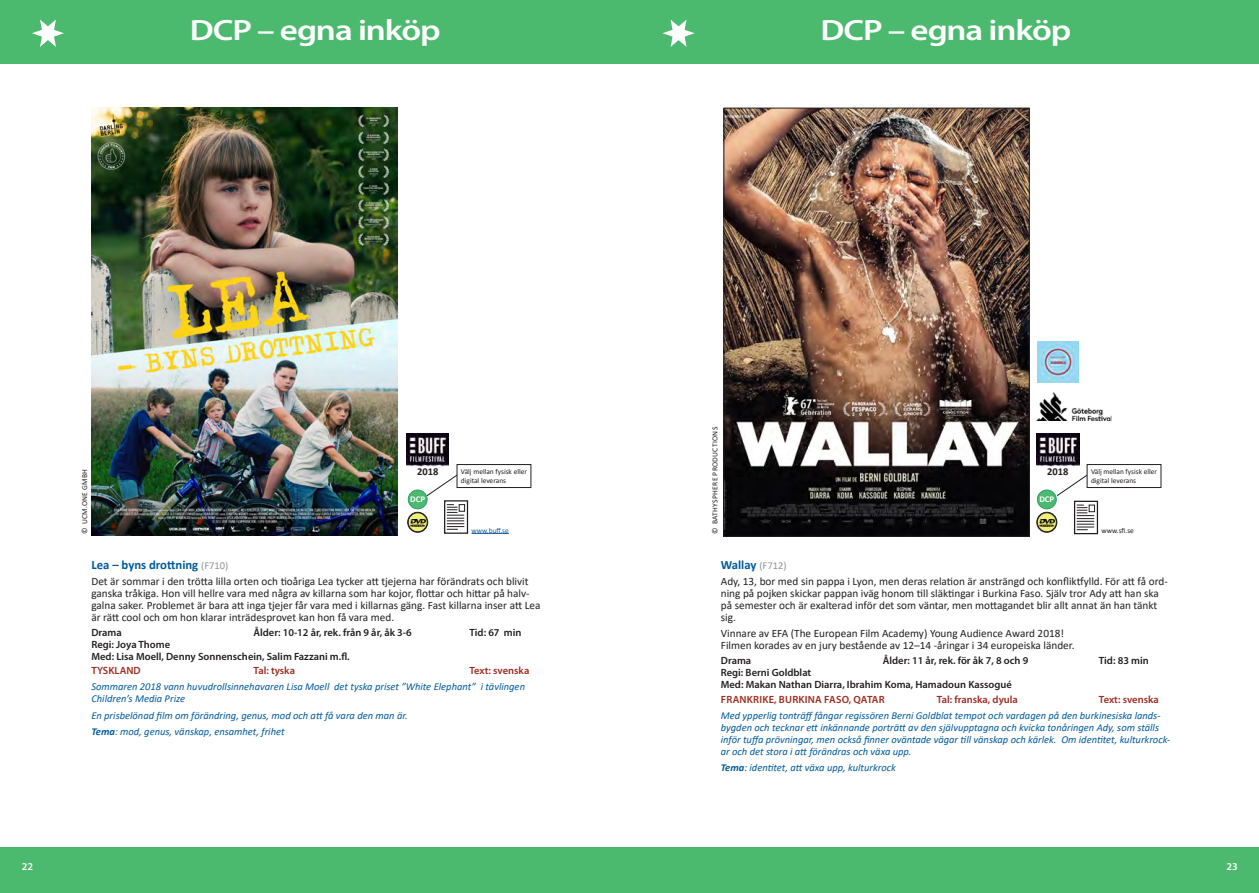
<style>
.page{position:relative;width:1259px;height:893px;background:#fff}
.page>*{position:absolute;margin:0;border:0;box-sizing:border-box;transform-origin:0 0}
.t1{font:600 29.4px "Myriad Pro";letter-spacing:-.03em;color:#fff;scale:1.19 1}
.t2{font:700 12.75px "Calibri";color:#005a9c}
.t3{font:11.25px/12px "Calibri";color:#231f20}
.t4{font:italic 10.5px/12px "Calibri";color:#005a9c}
.t5{font:600 10.5px/12px "Myriad Pro";color:#231f20}
.t6{font:600 10.5px "Myriad Pro";color:#9d2c20}
.t7{font:600 10.5px "Myriad Pro";letter-spacing:.02em;color:#9d2c20}
.t8{font:700 10.5px "Calibri";color:#231f20}
.t9{font:600 10.5px "Myriad Pro";color:#fff}
.t10{font:700 8.85px "Calibri";color:#fff}
.t11{font:7.65px "Calibri";letter-spacing:.04em;color:#231f20}
.t12{font:7.35px/9px "Calibri";color:#231f20}
.t13{font:7.35px "Calibri";color:#175d9e}
.s1{font-weight:400;font-size:10.5px;color:#8f9399}
.s2{font-weight:700}
</style>
<div class="page">
<div style="left:0;top:0;width:629px;height:63px;background:#4bba6e"></div>
<div style="left:0;top:847px;width:629px;height:46px;background:#4bba6e"></div>
<div style="left:630px;top:847px;width:629px;height:46px;background:#4bba6e"></div>
<div style="left:630px;top:0;width:629px;height:63px;background:#4bba6e"></div>
<svg style="left:32px;top:19px;width:32px;height:28px"></svg>
<svg style="left:662px;top:19px;width:32px;height:28px"></svg>
<img style="left:725px;top:110px;width:302px;height:425px">
<div style="left:723px;top:108px;width:306px;height:429px;border:1px solid #231f20"></div>
<img style="left:1036px;top:433px;width:43px;height:33px">
<img style="left:1037px;top:392px;width:74px;height:28px">
<img style="left:1037px;top:342px;width:41px;height:41px">
<svg style="left:1076px;top:504px;width:20px;height:27px"></svg>
<div style="left:1074px;top:501px;width:24px;height:33px;border:1px solid #231f20"></div>
<svg style="left:1076px;top:505px;width:18px;height:25px"></svg>
<div style="left:1037px;top:490px;width:19px;height:19px;background:#4bba6e;border-radius:50%"></div>
<div style="left:1037px;top:490px;width:19px;height:19px;border:1px solid #339e6d;border-radius:50%"></div>
<svg style="left:1037px;top:513px;width:19px;height:19px"></svg>
<div style="left:1036px;top:512px;width:21px;height:20px;border:1px solid #231f20;border-radius:50%"></div>
<div style="left:1037px;top:513px;width:19px;height:19px;border:1px solid #231f20;border-radius:50%"></div>
<img style="left:1039px;top:519px;width:15px;height:7px">
<img style="left:92px;top:108px;width:306px;height:427px">
<img style="left:406px;top:433px;width:43px;height:33px">
<svg style="left:446px;top:504px;width:20px;height:26px"></svg>
<div style="left:444px;top:500px;width:24px;height:34px;border:1px solid #231f20"></div>
<div style="left:459px;top:504px;width:6px;height:7px;border:1px solid #231f20"></div>
<svg style="left:447px;top:504px;width:17px;height:26px"></svg>
<hr style="left:471px;top:533px;width:38px;height:1px;background:#175d9e">
<div style="left:408px;top:490px;width:19px;height:19px;background:#4bba6e;border-radius:50%"></div>
<div style="left:408px;top:490px;width:19px;height:19px;border:1px solid #339e6d;border-radius:50%"></div>
<svg style="left:408px;top:513px;width:19px;height:19px"></svg>
<div style="left:408px;top:512px;width:20px;height:20px;border:1px solid #231f20;border-radius:50%"></div>
<div style="left:408px;top:513px;width:19px;height:19px;border:1px solid #231f20;border-radius:50%"></div>
<img style="left:410px;top:519px;width:15px;height:7px">
<svg style="left:426px;top:474px;width:31px;height:22px"></svg>
<div style="left:457px;top:464px;width:74px;height:24px;border:1px solid #231f20"></div>
<svg style="left:1056px;top:475px;width:30px;height:21px"></svg>
<div style="left:1086px;top:464px;width:75px;height:24px;border:1px solid #231f20"></div>
<h1 class="t1" style="left:190px;top:12px;width:212px">DCP – egna inköp</h1>
<h1 class="t1" style="left:820px;top:12px;width:212px">DCP – egna inköp</h1>
<p class="t11" style="left:79px;top:534px;width:67px;rotate:-90deg">© UCM.ONE GMBH</p>
<p class="t8" style="left:417px;top:464px;width:23px">2018</p>
<p class="t10" style="left:410px;top:493px;width:16px">DCP</p>
<p class="t11" style="left:709px;top:534px;width:109px;rotate:-90deg">© BATHYSPHERE PRODUCTIONS</p>
<p class="t8" style="left:1047px;top:464px;width:23px">2018</p>
<p class="t12" style="left:461px;top:467px;width:68px">Välj mellan fysisk eller digital leverans</p>
<p class="t12" style="left:1091px;top:467px;width:68px">Välj mellan fysisk eller digital leverans</p>
<p class="t10" style="left:1039px;top:493px;width:16px">DCP</p>
<p class="t13" style="left:471px;top:525px;width:39px">www.buff.se</p>
<p class="t12" style="left:1101px;top:526px;width:34px">www.sfi.se</p>
<p class="t2" style="left:91px;top:555px;width:138px">Lea – byns drottning <span class="s1">(F710)</span></p>
<p class="t3" style="left:91px;top:575px;width:450px">Det är sommar i den trötta lilla orten och tioåriga Lea tycker att tjejerna har förändrats och blivit ganska tråkiga. Hon vill hellre vara med några av killarna som har kojor, flottar och hittar på halv&shy;galna saker. Problemet är bara att inga tjejer får vara med i killarnas gäng. Fast killarna inser att Lea är rätt cool och om hon klarar inträdesprovet kan hon få vara med.</p>
<p class="t5" style="left:91px;top:626px;width:32px">Drama</p>
<p class="t5" style="left:253px;top:626px;width:160px">Ålder: 10-12 år, rek. från 9 år, åk 3-6</p>
<p class="t5" style="left:469px;top:626px;width:53px">Tid: 67 min</p>
<p class="t5" style="left:91px;top:638px;width:260px">Regi: Joya Thome<br>Med: Lisa Moell, Denny Sonnenschein, Salim Fazzani m.fl.</p>
<p class="t6" style="left:91px;top:664px;width:51px">TYSKLAND</p>
<p class="t6" style="left:253px;top:664px;width:43px">Tal: tyska</p>
<p class="t6" style="left:469px;top:664px;width:61px">Text: svenska</p>
<p class="t4" style="left:91px;top:680px;width:435px">Sommaren 2018 vann huvudrollsinnehavaren Lisa Moell det tyska priset ”White Elephant” i tävlingen<br>Children’s Media Prize</p>
<p class="t4" style="left:91px;top:707px;width:318px;line-height:16.2px">En prisbelönad film om förändring, genus, mod och att få vara den man är.<br><span class="s2">Tema</span>: mod, genus, vänskap, ensamhet, frihet</p>
<p class="t2" style="left:721px;top:556px;width:67px">Wallay <span class="s1">(F712)</span></p>
<p class="t3" style="left:721px;top:575px;width:448px">Ady, 13, bor med sin pappa i Lyon, men deras relation är ansträngd och konfliktfylld. För att få ord&shy;ning på pojken skickar pappan iväg honom till släktingar i Burkina Faso. Själv tror Ady att han ska på semester och är exalterad inför det som väntar, men mottagandet blir allt annat än han tänkt sig.</p>
<p class="t3" style="left:721px;top:627px;width:355px">Vinnare av EFA (The European Film Academy) Young Audience Award 2018!<br>Filmen korades av en jury bestående av 12–14 -åringar i 34 europeiska länder.</p>
<p class="t5" style="left:721px;top:654px;width:32px">Drama</p>
<p class="t5" style="left:883px;top:654px;width:147px">Ålder: 11 år, rek. för åk 7, 8 och 9</p>
<p class="t5" style="left:1099px;top:654px;width:51px">Tid: 83 min</p>
<p class="t5" style="left:721px;top:666px;width:293px">Regi: Berni Goldblat<br>Med: Makan Nathan Diarra, Ibrahim Koma, Hamadoun Kassogué</p>
<p class="t7" style="left:721px;top:692px;width:165px">FRANKRIKE, BURKINA FASO, QATAR</p>
<p class="t6" style="left:937px;top:692px;width:83px">Tal: franska, dyula</p>
<p class="t6" style="left:1099px;top:692px;width:61px">Text: svenska</p>
<p class="t4" style="left:721px;top:709px;width:451px">Med ypperlig tonträff fångar regissören Berni Goldblat tempot och vardagen på den burkinesiska lands&shy;bygden och tecknar ett inkännande porträtt av den självupptagna och kvicka tonåringen Ady, som ställs inför tuffa prövningar, men också finner oväntade vägar till vänskap och kärlek. Om identitet, kulturkrock&shy;ar och det stora i att förändras och växa upp.</p>
<p class="t4" style="left:721px;top:761px;width:177px"><span class="s2">Tema</span>: identitet, att växa upp, kulturkrock</p>
<p class="t9" style="left:22px;top:859px;width:13px">22</p>
<p class="t9" style="left:1226px;top:859px;width:13px">23</p>
</div>
